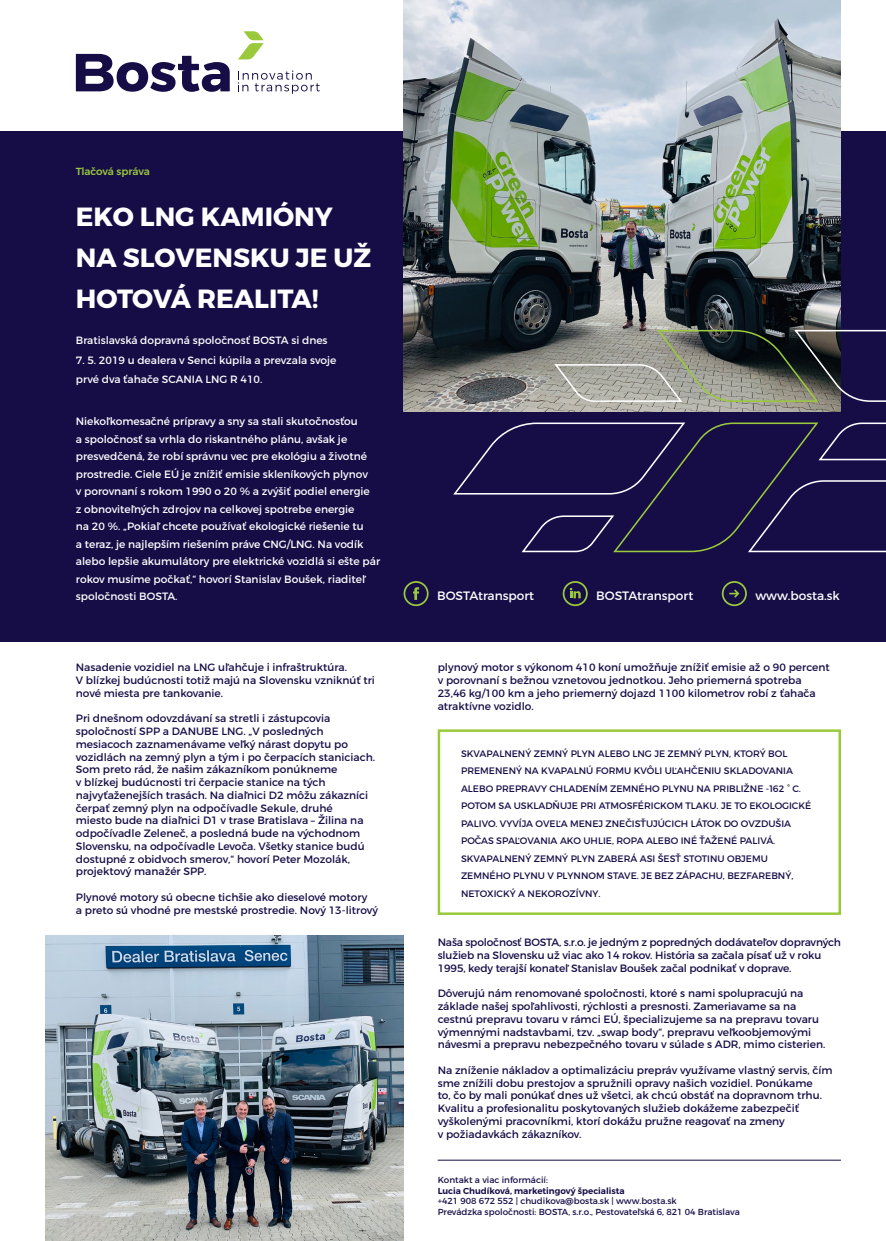
<style>
.page{position:relative;width:886px;height:1241px;background:#fff}
.page>*{position:absolute;margin:0;border:0;box-sizing:border-box;transform-origin:0 0}
.t1{font:700 26.25px/41.4px "Montserrat";color:#fff}
.t2{font:12.12px "Montserrat";color:#fff}
.t3{font:10.62px/12.8px "Montserrat";color:#160d47}
.t4{font:10.62px/17.5px "Montserrat";color:#fff}
.t5{font:500 10.25px "Montserrat";letter-spacing:-.015em;color:#9aca3c}
.t6{font:9.38px/17.5px "Montserrat";color:#160d47}
.t7{font:8.75px/10.5px "Montserrat";color:#160d47}
.t8{font:600 8.75px "Montserrat";color:#160d47}
</style>
<div class="page">
<div style="left:0;top:132px;width:886px;height:509px;background:#160d47"></div>
<img style="left:403px;top:0;width:438px;height:411px">
<div style="left:563px;top:581px;width:25px;height:25px;border:2px solid #9aca3c;border-radius:50%"></div>
<svg style="left:570px;top:588px;width:11px;height:10px"></svg>
<div style="left:403px;top:581px;width:26px;height:25px;border:2px solid #9aca3c;border-radius:50%"></div>
<svg style="left:413px;top:587px;width:6px;height:13px"></svg>
<div style="left:722px;top:581px;width:25px;height:25px;border:2px solid #9aca3c;border-radius:50%"></div>
<svg style="left:729px;top:589px;width:10px;height:8px"></svg>
<img style="left:45px;top:935px;width:358px;height:305px">
<svg style="left:238px;top:31px;width:26px;height:28px"></svg>
<svg style="left:76px;top:54px;width:154px;height:38px"></svg>
<svg style="left:238px;top:70px;width:82px;height:24px"></svg>
<svg style="left:452px;top:328px;width:434px;height:225px"></svg>
<hr style="left:438px;top:1159px;width:403px;height:1px;background:#160d47">
<div style="left:438px;top:729px;width:403px;height:185px;border:2px solid #9aca3c"></div>
<p class="t5" style="left:76px;top:165px;width:75px">Tlačová správa</p>
<h1 class="t1" style="left:76px;top:196px;width:297px">EKO LNG KAMIÓNY<br>NA SLOVENSKU JE UŽ<br>HOTOVÁ REALITA!</h1>
<p class="t4" style="left:76px;top:332px;width:253px">Bratislavská dopravná spoločnosť BOSTA si dnes</p>
<p class="t4" style="left:76px;top:350px;width:262px;line-height:19.4px">7. 5. 2019 u dealera v Senci kúpila a prevzala svoje prvé dva ťahače SCANIA LNG R 410.</p>
<p class="t4" style="left:76px;top:412px;width:306px">Niekoľkomesačné prípravy a sny sa stali skutočnosťou<br>a spoločnosť sa vrhla do riskantného plánu, avšak je presvedčená, že robí správnu vec pre ekológiu a životné prostredie. Ciele EÚ je znížiť emisie skleníkových plynov<br>v porovnaní s rokom 1990 o 20 % a zvýšiť podiel energie<br>z obnoviteľných zdrojov na celkovej spotrebe energie<br>na 20 %. „Pokiaľ chcete používať ekologické riešenie tu<br>a teraz, je najlepším riešením práve CNG/LNG. Na vodík alebo lepšie akumulátory pre elektrické vozidlá si ešte pár rokov musíme počkať,“ hovorí Stanislav Boušek, riaditeľ spoločnosti BOSTA.</p>
<p class="t3" style="left:76px;top:661px;width:301px">Nasadenie vozidiel na LNG uľahčuje i infraštruktúra.<br>V blízkej budúcnosti totiž majú na Slovensku vzniknúť tri nové miesta pre tankovanie.</p>
<p class="t3" style="left:76px;top:712px;width:301px">Pri dnešnom odovzdávaní sa stretli i zástupcovia spoločností SPP a DANUBE LNG. „V posledných mesiacoch zaznamenávame veľký nárast dopytu po vozidlách na zemný plyn a tým i po čerpacích staniciach.<br>Som preto rád, že našim zákazníkom ponúkneme<br>v blízkej budúcnosti tri čerpacie stanice na tých najvyťaženejších trasách. Na diaľnici D2 môžu zákazníci čerpať zemný plyn na odpočívadle Sekule, druhé<br>miesto bude na diaľnici D1 v trase Bratislava – Žilina na odpočívadle Zeleneč, a posledná bude na východnom Slovensku, na odpočívadle Levoča. Všetky stanice budú dostupné z obidvoch smerov,“ hovorí Peter Mozolák, projektový manažér SPP.</p>
<p class="t3" style="left:76px;top:890px;width:304px">Plynové motory sú obecne tichšie ako dieselové motory<br>a preto sú vhodné pre mestské prostredie. Nový 13-litrový</p>
<p class="t2" style="left:437px;top:587px;width:98px">BOSTAtransport</p>
<p class="t2" style="left:596px;top:587px;width:98px">BOSTAtransport</p>
<p class="t2" style="left:755px;top:587px;width:86px">www.bosta.sk</p>
<p class="t3" style="left:438px;top:661px;width:393px">plynový motor s výkonom 410 koní umožňuje znížiť emisie až o 90 percent v porovnaní s bežnou vznetovou jednotkou. Jeho priemerná spotreba 23,46 kg/100 km a jeho priemerný dojazd 1100 kilometrov robí z ťahača atraktívne vozidlo.</p>
<p class="t6" style="left:461px;top:744px;width:352px">SKVAPALNENÝ ZEMNÝ PLYN ALEBO LNG JE ZEMNÝ PLYN, KTORÝ BOL PREMENENÝ NA KVAPALNÚ FORMU KVÔLI UĽAHČENIU SKLADOVANIA ALEBO PREPRAVY CHLADENÍM ZEMNÉHO PLYNU NA PRIBLIŽNE -162 ° C.<br>POTOM SA USKLADŇUJE PRI ATMOSFÉRICKOM TLAKU. JE TO EKOLOGICKÉ PALIVO. VYVÍJA OVEĽA MENEJ ZNEČISŤUJÚCICH LÁTOK DO OVZDUŠIA POČAS SPAĽOVANIA AKO UHLIE, ROPA ALEBO INÉ ŤAŽENÉ PALIVÁ.<br>SKVAPALNENÝ ZEMNÝ PLYN ZABERÁ ASI ŠESŤ STOTINU OBJEMU ZEMNÉHO PLYNU V PLYNNOM STAVE. JE BEZ ZÁPACHU, BEZFAREBNÝ, NETOXICKÝ A NEKOROZÍVNY.</p>
<p class="t3" style="left:438px;top:935px;width:405px">Naša spoločnosť BOSTA, s.r.o. je jedným z popredných dodávateľov dopravných služieb na Slovensku už viac ako 14 rokov. História sa začala písať už v roku<br>1995, kedy terajší konateľ Stanislav Boušek začal podnikať v doprave.</p>
<p class="t3" style="left:438px;top:986px;width:389px">Dôverujú nám renomované spoločnosti, ktoré s nami spolupracujú na základe našej spoľahlivosti, rýchlosti a presnosti. Zameriavame sa na cestnú prepravu tovaru v rámci EÚ, špecializujeme sa na prepravu tovaru výmennými nadstavbami, tzv. „swap body“, prepravu veľkoobjemovými návesmi a prepravu nebezpečného tovaru v súlade s ADR, mimo cisterien.</p>
<p class="t3" style="left:438px;top:1063px;width:396px">Na zníženie nákladov a optimalizáciu prepráv využívame vlastný servis, čím sme znížili dobu prestojov a spružnili opravy našich vozidiel. Ponúkame<br>to, čo by mali ponúkať dnes už všetci, ak chcú obstáť na dopravnom trhu.<br>Kvalitu a profesionalitu poskytovaných služieb dokážeme zabezpečiť vyškolenými pracovníkmi, ktorí dokážu pružne reagovať na zmeny<br>v požiadavkách zákazníkov.</p>
<p class="t7" style="left:438px;top:1174px;width:112px">Kontakt a viac informácií:</p>
<p class="t8" style="left:438px;top:1184px;width:189px">Lucia Chudíková, marketingový špecialista</p>
<p class="t7" style="left:438px;top:1195px;width:304px">+421 908 672 552 | chudikova@bosta.sk | www.bosta.sk<br>Prevádzka spoločnosti: BOSTA, s.r.o., Pestovateľská 6, 821 04 Bratislava</p>
</div>
